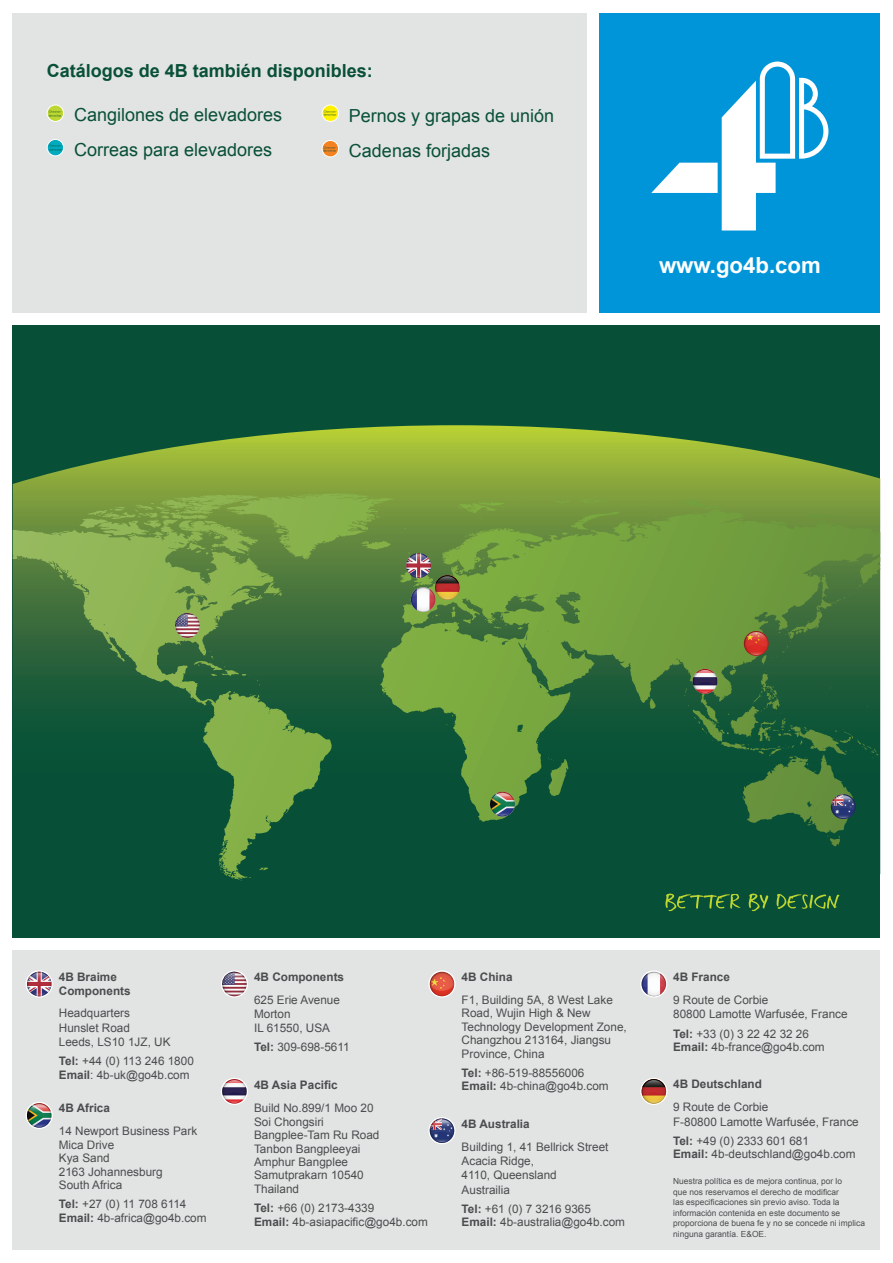
<style>
.page{position:relative;width:893px;height:1263px;background:#fff}
.page>*{position:absolute;margin:0;border:0;box-sizing:border-box;transform-origin:0 0}
.t1{font:700 22.2px "Arial";color:#fff}
.t2{font:18px "Arial";color:#085037}
.t3{font:700 18px "Arial";color:#085037}
.t4{font:11.7px/13.4px "Arial";color:#4b4c4d}
.t5{font:700 11.7px/13.4px "Arial";color:#4b4c4d}
.t6{font:8.4px/10.5px "Arial";color:#4b4c4d}
.t7{font:3px "Font Awesome 5 Free Solid";color:#085037}
.s1{font-weight:700}
</style>
<div class="page">
<div style="left:13px;top:950px;width:867px;height:300px;background:#e2e3e3"></div>
<svg style="left:428px;top:970px;width:28px;height:27px"></svg>
<svg style="left:430px;top:972px;width:24px;height:24px"></svg>
<svg style="left:26px;top:970px;width:27px;height:27px"></svg>
<svg style="left:27px;top:972px;width:24px;height:24px"></svg>
<svg style="left:640px;top:970px;width:27px;height:27px"></svg>
<div style="left:642px;top:973px;width:23px;height:23px;background:#bdbcbd;border-radius:50%"></div>
<svg style="left:642px;top:972px;width:24px;height:24px"></svg>
<svg style="left:642px;top:973px;width:24px;height:22px"></svg>
<svg style="left:640px;top:1078px;width:27px;height:27px"></svg>
<svg style="left:642px;top:1079px;width:24px;height:24px"></svg>
<svg style="left:26px;top:1102px;width:27px;height:27px"></svg>
<svg style="left:27px;top:1103px;width:24px;height:25px"></svg>
<svg style="left:221px;top:970px;width:27px;height:27px"></svg>
<svg style="left:222px;top:972px;width:25px;height:24px"></svg>
<svg style="left:221px;top:1078px;width:27px;height:27px"></svg>
<svg style="left:222px;top:1079px;width:25px;height:24px"></svg>
<svg style="left:428px;top:1117px;width:28px;height:27px"></svg>
<svg style="left:430px;top:1118px;width:23px;height:26px"></svg>
<div style="left:13px;top:325px;width:867px;height:613px;background:#074f37"></div>
<svg style="left:13px;top:425px;width:867px;height:487px"></svg>
<svg style="left:18px;top:557px;width:5px;height:3px"></svg>
<svg style="left:50px;top:564px;width:38px;height:27px"></svg>
<svg style="left:218px;top:846px;width:6px;height:10px"></svg>
<svg style="left:219px;top:864px;width:5px;height:9px"></svg>
<svg style="left:259px;top:867px;width:9px;height:3px"></svg>
<svg style="left:286px;top:723px;width:6px;height:3px"></svg>
<svg style="left:257px;top:694px;width:4px;height:4px"></svg>
<svg style="left:257px;top:680px;width:3px;height:5px"></svg>
<svg style="left:194px;top:651px;width:56px;height:26px"></svg>
<svg style="left:250px;top:595px;width:6px;height:3px"></svg>
<svg style="left:249px;top:587px;width:9px;height:2px"></svg>
<svg style="left:264px;top:582px;width:19px;height:14px"></svg>
<svg style="left:201px;top:578px;width:8px;height:4px"></svg>
<svg style="left:573px;top:597px;width:5px;height:4px"></svg>
<svg style="left:560px;top:602px;width:4px;height:8px"></svg>
<svg style="left:360px;top:541px;width:31px;height:9px"></svg>
<svg style="left:537px;top:739px;width:2px;height:9px"></svg>
<svg style="left:648px;top:698px;width:8px;height:11px"></svg>
<svg style="left:827px;top:835px;width:14px;height:12px"></svg>
<svg style="left:804px;top:512px;width:43px;height:14px"></svg>
<svg style="left:769px;top:520px;width:19px;height:7px"></svg>
<svg style="left:736px;top:518px;width:8px;height:2px"></svg>
<svg style="left:562px;top:511px;width:65px;height:24px"></svg>
<svg style="left:553px;top:498px;width:57px;height:6px"></svg>
<svg style="left:457px;top:502px;width:47px;height:18px"></svg>
<svg style="left:464px;top:534px;width:7px;height:3px"></svg>
<svg style="left:371px;top:497px;width:9px;height:21px"></svg>
<svg style="left:517px;top:627px;width:7px;height:2px"></svg>
<svg style="left:539px;top:679px;width:7px;height:3px"></svg>
<svg style="left:79px;top:493px;width:256px;height:65px"></svg>
<svg style="left:548px;top:757px;width:21px;height:40px"></svg>
<svg style="left:634px;top:500px;width:93px;height:31px"></svg>
<svg style="left:175px;top:613px;width:25px;height:25px"></svg>
<svg style="left:399px;top:543px;width:108px;height:89px"></svg>
<div style="left:831px;top:794px;width:25px;height:25px;background:#113a4a;border-radius:12px"></div>
<svg style="left:831px;top:794px;width:24px;height:26px"></svg>
<svg style="left:490px;top:792px;width:25px;height:24px"></svg>
<svg style="left:676px;top:572px;width:203px;height:202px"></svg>
<svg style="left:777px;top:894px;width:62px;height:15px"></svg>
<svg style="left:749px;top:893px;width:19px;height:18px"></svg>
<svg style="left:665px;top:893px;width:75px;height:18px"></svg>
<div style="left:13px;top:13px;width:574px;height:300px;background:#e2e3e3"></div>
<div style="left:599px;top:13px;width:281px;height:300px;background:#0095d9"></div>
<svg style="left:47px;top:105px;width:17px;height:16px"></svg>
<div style="left:47px;top:105px;width:17px;height:17px;border:1px solid #fff;border-radius:50%"></div>
<svg style="left:47px;top:139px;width:17px;height:17px"></svg>
<div style="left:47px;top:139px;width:17px;height:17px;border:1px solid #fff;border-radius:50%"></div>
<svg style="left:322px;top:105px;width:17px;height:16px"></svg>
<div style="left:322px;top:105px;width:17px;height:17px;border:1px solid #fff;border-radius:50%"></div>
<svg style="left:322px;top:140px;width:17px;height:17px"></svg>
<div style="left:322px;top:140px;width:17px;height:17px;border:1px solid #fff;border-radius:50%"></div>
<svg style="left:651px;top:62px;width:177px;height:168px"></svg>
<svg style="left:49px;top:110px;width:13px;height:6px"></svg>
<svg style="left:49px;top:145px;width:13px;height:5px"></svg>
<svg style="left:324px;top:110px;width:13px;height:6px"></svg>
<svg style="left:324px;top:146px;width:12px;height:6px"></svg>
<p class="t3" style="left:47px;top:59px;width:328px">Catálogos de 4B también disponibles:</p>
<p class="t7" style="left:329px;top:110px;width:8px">❖ □■</p>
<p class="t2" style="left:349px;top:104px;width:207px">Pernos y grapas de unión</p>
<p class="t7" style="left:329px;top:146px;width:8px">❖ □■</p>
<p class="t2" style="left:349px;top:139px;width:143px">Cadenas forjadas</p>
<p class="t7" style="left:60px;top:114px;width:1px">•</p>
<p class="t2" style="left:74px;top:103px;width:210px">Cangilones de elevadores</p>
<p class="t7" style="left:54px;top:144px;width:8px">❖ □■</p>
<p class="t7" style="left:54px;top:110px;width:8px">❖ □■</p>
<p class="t7" style="left:61px;top:148px;width:1px">•</p>
<p class="t2" style="left:74px;top:138px;width:200px">Correas para elevadores</p>
<p class="t1" style="left:659px;top:251px;width:163px">www.go4b.com</p>
<p class="t5" style="left:59px;top:971px;width:73px">4B Braime<br>Components</p>
<p class="t4" style="left:59px;top:1007px;width:73px">Headquarters</p>
<p class="t4" style="left:59px;top:1021px;width:73px">Hunslet Road</p>
<p class="t4" style="left:59px;top:1036px;width:113px">Leeds, LS10 1JZ, UK</p>
<p class="t4" style="left:59px;top:1055px;width:137px"><span class="s1">Tel:</span> +44 (0) 113 246 1800<br><span class="s1">Email</span>: 4b-uk@go4b.com</p>
<p class="t5" style="left:59px;top:1102px;width:53px">4B Africa</p>
<p class="t4" style="left:59px;top:1125px;width:140px">14 Newport Business Park<br>Mica Drive<br>Kya Sand<br>2163 Johannesburg<br>South Africa</p>
<p class="t4" style="left:59px;top:1197px;width:149px"><span class="s1">Tel:</span> +27 (0) 11 708 6114<br><span class="s1">Email:</span> 4b-africa@go4b.com</p>
<p class="t5" style="left:254px;top:971px;width:92px">4B Components</p>
<p class="t4" style="left:254px;top:993px;width:87px">625 Erie Avenue</p>
<p class="t4" style="left:254px;top:1008px;width:77px">Morton<br>IL 61550, USA</p>
<p class="t4" style="left:254px;top:1040px;width:97px"><span class="s1">Tel:</span> 309-698-5611</p>
<p class="t5" style="left:254px;top:1079px;width:85px">4B Asia Pacific</p>
<p class="t4" style="left:254px;top:1102px;width:127px">Build No.899/1 Moo 20<br>Soi Chongsiri<br>Bangplee-Tam Ru Road<br>Tanbon Bangpleeyai<br>Amphur Bangplee<br>Samutprakarn 10540<br>Thailand</p>
<p class="t4" style="left:254px;top:1201px;width:122px"><span class="s1">Tel:</span> +66 (0) 2173-4339</p>
<p class="t4" style="left:254px;top:1216px;width:175px"><span class="s1">Email:</span> 4b-asiapacific@go4b.com</p>
<p class="t5" style="left:462px;top:971px;width:52px">4B China</p>
<p class="t4" style="left:462px;top:993px;width:167px">F1, Building 5A, 8 West Lake<br>Road, Wujin High &amp; New<br>Technology Development Zone,<br>Changzhou 213164, Jiangsu<br>Province, China</p>
<p class="t4" style="left:462px;top:1066px;width:149px"><span class="s1">Tel:</span> +86-519-88556006<br><span class="s1">Email:</span> 4b-china@go4b.com</p>
<p class="t5" style="left:462px;top:1117px;width:70px">4B Australia</p>
<p class="t4" style="left:462px;top:1140px;width:148px">Building 1, 41 Bellrick Street</p>
<p class="t4" style="left:462px;top:1154px;width:74px">Acacia Ridge,</p>
<p class="t4" style="left:462px;top:1169px;width:97px">4110, Queensland</p>
<p class="t4" style="left:462px;top:1183px;width:50px">Austrailia</p>
<p class="t4" style="left:462px;top:1202px;width:165px"><span class="s1">Tel:</span> +61 (0) 7 3216 9365<br><span class="s1">Email:</span> 4b-australia@go4b.com</p>
<p class="t5" style="left:673px;top:971px;width:58px">4B France</p>
<p class="t4" style="left:673px;top:993px;width:97px">9 Route de Corbie</p>
<p class="t4" style="left:673px;top:1008px;width:176px">80800 Lamotte Warfusée, France</p>
<p class="t4" style="left:673px;top:1027px;width:153px"><span class="s1">Tel:</span> +33 (0) 3 22 42 32 26<br><span class="s1">Email:</span> 4b-france@go4b.com</p>
<p class="t5" style="left:673px;top:1078px;width:90px">4B Deutschland</p>
<p class="t4" style="left:673px;top:1101px;width:97px">9 Route de Corbie</p>
<p class="t4" style="left:673px;top:1115px;width:187px">F-80800 Lamotte Warfusée, France</p>
<p class="t4" style="left:673px;top:1134px;width:184px"><span class="s1">Tel:</span> +49 (0) 2333 601 681<br><span class="s1">Email:</span> 4b-deutschland@go4b.com</p>
<p class="t6" style="left:673px;top:1176px;width:193px">Nuestra política es de mejora continua, por lo<br>que nos reservamos el derecho de modificar<br>las especificaciones sin previo aviso. Toda la información contenida en este documento se proporciona de buena fe y no se concede ni implica ninguna garantía. E&amp;OE.</p>
</div>
